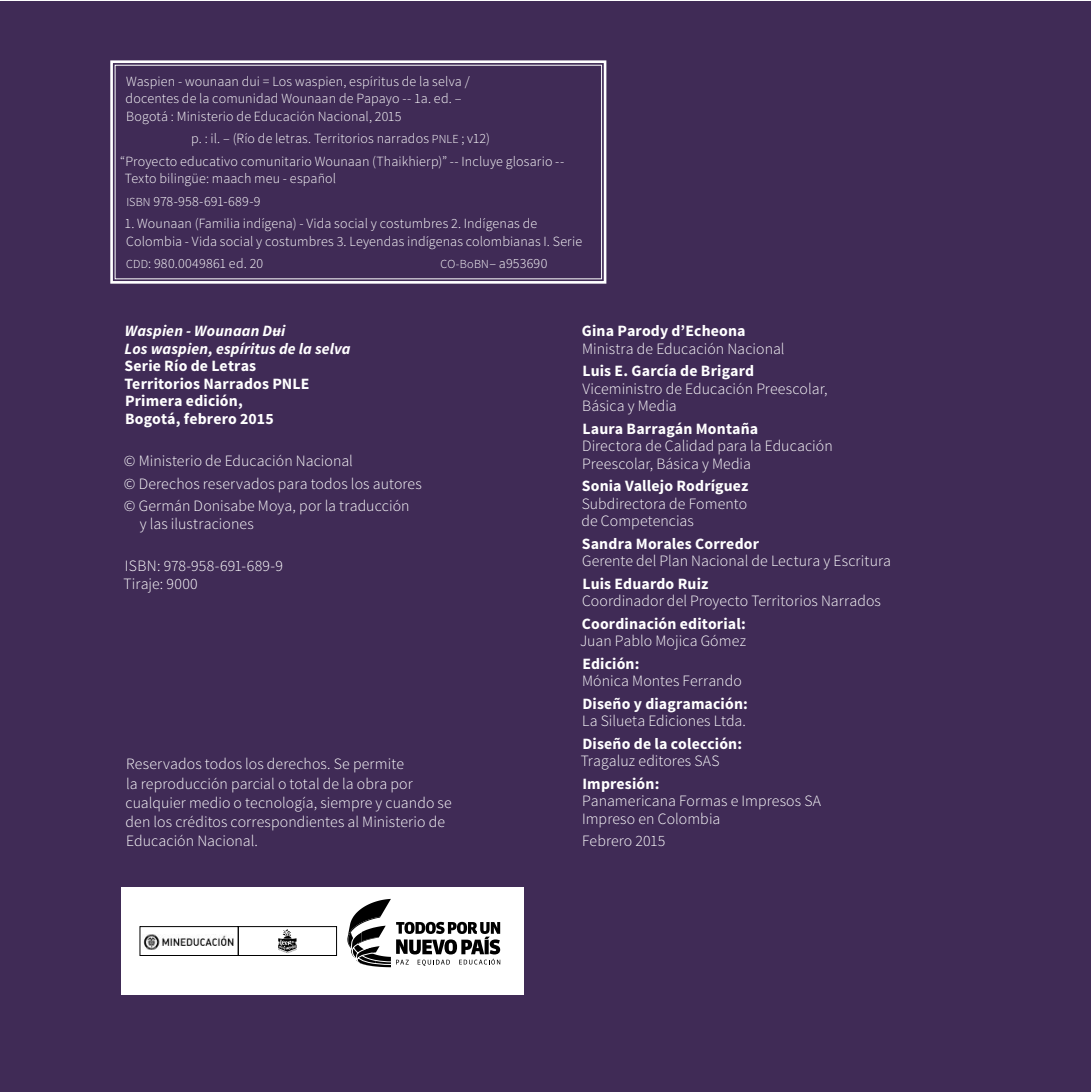
<style>
.page{position:relative;width:1092px;height:1092px;background:#fff}
.page>*{position:absolute;margin:0;border:0;box-sizing:border-box;transform-origin:0 0}
.t1{font:300 15.75px/17.5px "Source Sans Pro";letter-spacing:.005em;color:#fff}
.t2{font:700 15.75px/17.5px "Source Sans Pro";letter-spacing:.01em;color:#fff}
.t3{font:italic 700 15.75px/17.5px "Source Sans Pro";letter-spacing:.01em;color:#fff}
.t4{font:300 14px/17.5px "Source Sans Pro";letter-spacing:.01em;color:#fff}
.s1{font-size:12.25px}
</style>
<div class="page">
<div style="left:0;top:1px;width:1090px;height:1090px;background:#402b56"></div>
<svg style="left:110px;top:60px;width:497px;height:224px"></svg>
<div style="left:115px;top:65px;width:487px;height:214px;border:1px solid #fff"></div>
<div style="left:121px;top:887px;width:402px;height:107px;background:#fff"></div>
<svg style="left:347px;top:898px;width:153px;height:69px"></svg>
<svg style="left:278px;top:929px;width:19px;height:24px"></svg>
<img style="left:143px;top:934px;width:91px;height:15px">
<div style="left:140px;top:926px;width:98px;height:29px;border:1px solid #000"></div>
<div style="left:238px;top:926px;width:99px;height:29px;border:1px solid #000"></div>
<p class="t4" style="left:126px;top:72px;width:345px">Waspien - wounaan dui = Los waspien, espíritus de la selva / docentes de la comunidad Wounaan de Papayo -- 1a. ed. –<br>Bogotá : Ministerio de Educación Nacional, 2015</p>
<p class="t4" style="left:120px;top:127px;width:445px;line-height:22.4px;text-align:center">p. : il. – (Río de letras. Territorios narrados <span class="s1">PNLE</span> ; v12)<br>“Proyecto educativo comunitario Wounaan (Thaikhierp)” -- Incluye glosario --</p>
<p class="t4" style="left:125px;top:167px;width:213px;line-height:22.4px">Texto bilingüe: maach meu - español<br><span class="s1">ISBN</span> 978-958-691-689-9</p>
<p class="t4" style="left:125px;top:215px;width:459px">1. Wounaan (Familia indígena) - Vida social y costumbres 2. Indígenas de<br>Colombia - Vida social y costumbres 3. Leyendas indígenas colombianas I. Serie</p>
<p class="t4" style="left:126px;top:255px;width:138px"><span class="s1">CDD</span>: 980.0049861 ed. 20</p>
<p class="t4" style="left:440px;top:255px;width:108px"><span class="s1">CO-BoBN</span>– a953690</p>
<p class="t3" style="left:125px;top:322px;width:227px">Waspien - Wounaan Dui<br>Los waspien, espíritus de la selva</p>
<p class="t2" style="left:124px;top:358px;width:186px">Serie Río de Letras<br>Territorios Narrados PNLE<br>Primera edición,<br>Bogotá, febrero 2015</p>
<p class="t1" style="left:124px;top:450px;width:299px;line-height:22.4px">© Ministerio de Educación Nacional<br>© Derechos reservados para todos los autores © Germán Donisabe Moya, por la traducción</p>
<p class="t1" style="left:140px;top:515px;width:116px">y las ilustraciones</p>
<p class="t1" style="left:123px;top:557px;width:161px">ISBN: 978-958-691-689-9<br>Tiraje: 9000</p>
<p class="t1" style="left:126px;top:754px;width:328px;line-height:19.2px">Reservados todos los derechos. Se permite<br>la reproducción parcial o total de la obra por cualquier medio o tecnología, siempre y cuando se den los créditos correspondientes al Ministerio de Educación Nacional.</p>
<p class="t2" style="left:582px;top:323px;width:165px">Gina Parody d’Echeona</p>
<p class="t1" style="left:582px;top:340px;width:204px">Ministra de Educación Nacional</p>
<p class="t2" style="left:582px;top:363px;width:173px">Luis E. García de Brigard</p>
<p class="t1" style="left:582px;top:380px;width:247px">Viceministro de Educación Preescolar,<br>Básica y Media</p>
<p class="t2" style="left:582px;top:420px;width:177px">Laura Barragán Montaña</p>
<p class="t1" style="left:582px;top:437px;width:252px">Directora de Calidad para la Educación<br>Preescolar, Básica y Media</p>
<p class="t2" style="left:581px;top:478px;width:168px">Sonia Vallejo Rodríguez</p>
<p class="t1" style="left:581px;top:495px;width:167px">Subdirectora de Fomento de Competencias</p>
<p class="t2" style="left:581px;top:535px;width:179px">Sandra Morales Corredor</p>
<p class="t1" style="left:582px;top:552px;width:310px">Gerente del Plan Nacional de Lectura y Escritura</p>
<p class="t2" style="left:582px;top:575px;width:127px">Luis Eduardo Ruiz</p>
<p class="t1" style="left:582px;top:592px;width:300px">Coordinador del Proyecto Territorios Narrados</p>
<p class="t2" style="left:582px;top:615px;width:165px">Coordinación editorial:</p>
<p class="t1" style="left:580px;top:632px;width:167px">Juan Pablo Mojica Gómez</p>
<p class="t2" style="left:582px;top:655px;width:59px">Edición:</p>
<p class="t1" style="left:582px;top:672px;width:161px">Mónica Montes Ferrando</p>
<p class="t2" style="left:582px;top:695px;width:167px">Diseño y diagramación:</p>
<p class="t1" style="left:582px;top:712px;width:165px">La Silueta Ediciones Ltda.</p>
<p class="t2" style="left:582px;top:735px;width:161px">Diseño de la colección:</p>
<p class="t1" style="left:580px;top:752px;width:140px">Tragaluz editores SAS</p>
<p class="t2" style="left:582px;top:775px;width:78px">Impresión:</p>
<p class="t1" style="left:582px;top:792px;width:240px">Panamericana Formas e Impresos SA<br>Impreso en Colombia</p>
<p class="t1" style="left:582px;top:832px;width:85px">Febrero 2015</p>
</div>
